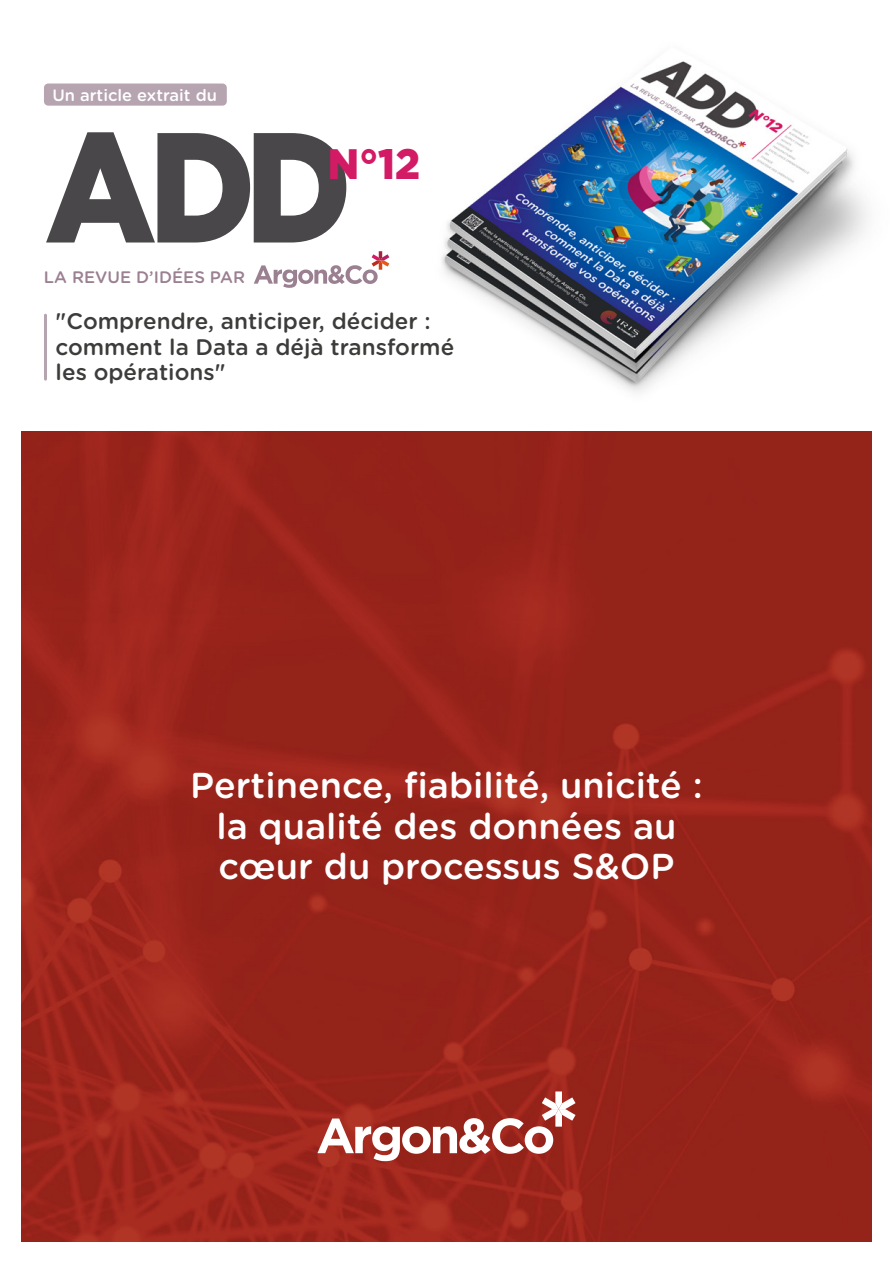
<style>
.page{position:relative;width:893px;height:1263px;background:#fff}
.page>*{position:absolute;margin:0;border:0;box-sizing:border-box;transform-origin:0 0}
.t1{font:900 156.3px "Gotham";color:#494749;scale:.89 1}
.t2{font:900 42.6px "Gotham";color:#d31a64;scale:.94 1}
.t3{font:500 36px/40.5px "Gotham Rounded";color:#fff;text-align:center}
.t4{font:500 22.5px/25.5px "Gotham Rounded";color:#3c3c3b}
.t5{font:500 16.65px "Gotham Rounded";color:#9a8091}
.t6{font:500 16.5px "Gotham Rounded";color:#fff}
</style>
<div class="page">
<img style="left:21px;top:432px;width:851px;height:810px">
<img style="left:442px;top:61px;width:426px;height:331px">
<svg style="left:254px;top:251px;width:135px;height:37px"></svg>
<div style="left:44px;top:84px;width:183px;height:22px;background:#b7a4b1;border-radius:4px"></div>
<hr style="left:44px;top:315px;width:3px;height:64px;background:#b7a4b1">
<svg style="left:317px;top:1091px;width:259px;height:70px"></svg>
<p class="t6" style="left:52px;top:83px;width:166px">Un article extrait du</p>
<h1 class="t1" style="left:45px;top:79px;width:346px">ADD</h1>
<h2 class="t2" style="left:328px;top:134px;width:99px">N°12</h2>
<p class="t5" style="left:44px;top:265px;width:203px">LA REVUE D’IDÉES PAR</p>
<p class="t4" style="left:56px;top:308px;width:400px">"Comprendre, anticiper, décider : comment la Data a déjà transformé les opérations"</p>
<h3 class="t3" style="left:190px;top:763px;width:514px">Pertinence, fiabilité, unicité : la qualité des données au cœur du processus S&amp;OP</h3>
</div>
